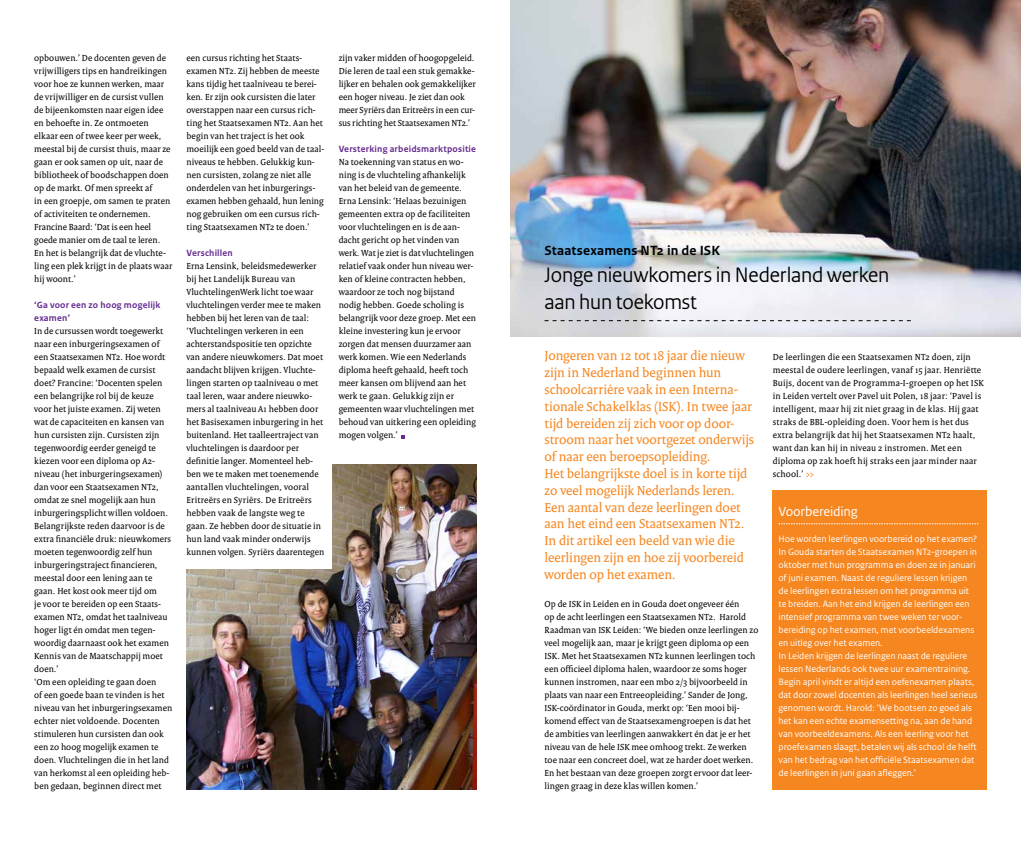
<style>
.page{position:relative;width:1021px;height:842px;background:#fff}
.page>*{position:absolute;margin:0;border:0;box-sizing:border-box;transform-origin:0 0}
.t1{font:22px/26.4px "Rijksoverheid Sans Heading";letter-spacing:-.005em;color:#000}
.t2{font:14px/16.8px "Rijksoverheid Serif";letter-spacing:-.005em;color:#f6861f}
.t3{font:700 14px "Rijksoverheid Sans Text";letter-spacing:.01em;color:#000}
.t4{font:14px "Rijksoverheid Sans Text";letter-spacing:-.015em;color:#fff}
.t5{font:9.7px/13px "Rijksoverheid Sans Text";letter-spacing:-.005em;color:#fff}
.t6{font:9.5px/13px "Rijksoverheid Serif";letter-spacing:.005em;color:#000}
.t7{font:700 9.5px/13px "Rijksoverheid Sans Text";letter-spacing:.02em;color:#662d91}
.s1{font-weight:700;color:#f6861f}
</style>
<div class="page">
<img style="left:510px;top:0;width:510px;height:337px">
<div style="left:772px;top:490px;width:214px;height:299px;background:#f6861f"></div>
<svg style="left:778px;top:523px;width:200px;height:1px"></svg>
<svg style="left:544px;top:320px;width:366px;height:1px"></svg>
<img style="left:186px;top:465px;width:290px;height:324px">
<div style="left:181px;top:0;width:150px;height:568px;background:#fff"></div>
<svg style="left:401px;top:435px;width:4px;height:3px"></svg>
<p class="t6" style="left:34px;top:52px;width:139px">opbouwen.’ De docenten geven de vrijwilligers tips en handreikingen voor hoe ze kunnen werken, maar de vrijwilliger en de cursist vullen de bijeenkomsten naar eigen idee en behoefte in. Ze ontmoeten elkaar een of twee keer per week, meestal bij de cursist thuis, maar ze gaan er ook samen op uit, naar de bibliotheek of boodschappen doen op de markt. Of men spreekt af<br>in een groepje, om samen te praten of activiteiten te ondernemen.<br>Francine Baard: ‘Dat is een heel goede manier om de taal te leren.<br>En het is belangrijk dat de vluchte&shy;ling een plek krijgt in de plaats waar hij woont.’</p>
<p class="t7" style="left:34px;top:299px;width:128px">‘Ga voor een zo hoog mogelijk examen’</p>
<p class="t6" style="left:34px;top:325px;width:139px">In de cursussen wordt toegewerkt naar een inburgeringsexamen of een Staatsexamen NT2. Hoe wordt bepaald welk examen de cursist doet? Francine: ‘Docenten spelen een belangrijke rol bij de keuze voor het juiste examen. Zij weten wat de capaciteiten en kansen van hun cursisten zijn. Cursisten zijn tegenwoordig eerder geneigd te kiezen voor een diploma op A2- niveau (het inburgeringsexamen) dan voor een Staatsexamen NT2, omdat ze snel mogelijk aan hun inburgeringsplicht willen voldoen.<br>Belangrijkste reden daarvoor is de extra financiële druk: nieuwkomers moeten tegenwoordig zelf hun inburgeringstraject financieren, meestal door een lening aan te gaan. Het kost ook meer tijd om<br>je voor te bereiden op een Staats&shy;examen NT2, omdat het taalniveau hoger ligt én omdat men tegen&shy;woordig daarnaast ook het examen<br>Kennis van de Maatschappij moet doen.’<br>‘Om een opleiding te gaan doen<br>of een goede baan te vinden is het niveau van het inburgeringsexamen echter niet voldoende. Docenten stimuleren hun cursisten dan ook een zo hoog mogelijk examen te doen. Vluchtelingen die in het land van herkomst al een opleiding heb&shy;ben gedaan, beginnen direct met</p>
<p class="t6" style="left:186px;top:52px;width:139px">een cursus richting het Staats&shy;examen NT2. Zij hebben de meeste kans tijdig het taalniveau te berei&shy;ken. Er zijn ook cursisten die later overstappen naar een cursus rich&shy;ting het Staatsexamen NT2. Aan het begin van het traject is het ook moeilijk een goed beeld van de taal&shy;niveaus te hebben. Gelukkig kun&shy;nen cursisten, zolang ze niet alle onderdelen van het inburgerings&shy;examen hebben gehaald, hun lening nog gebruiken om een cursus rich&shy;ting Staatsexamen NT2 te doen.’</p>
<p class="t7" style="left:186px;top:247px;width:48px">Verschillen</p>
<p class="t6" style="left:186px;top:259px;width:139px">Erna Lensink, beleidsmedewerker bij het Landelijk Bureau van VluchtelingenWerk licht toe waar vluchtelingen verder mee te maken hebben bij het leren van de taal: ‘Vluchtelingen verkeren in een achterstandspositie ten opzichte van andere nieuwkomers. Dat moet aandacht blijven krijgen. Vluchte&shy;lingen starten op taalniveau 0 met taal leren, waar andere nieuwko&shy;mers al taalniveau A1 hebben door het Basisexamen inburgering in het buitenland. Het taalleertraject van vluchtelingen is daardoor per definitie langer. Momenteel heb&shy;ben we te maken met toenemende aantallen vluchtelingen, vooral Eritreërs en Syriërs. De Eritreërs hebben vaak de langste weg te gaan. Ze hebben door de situatie in hun land vaak minder onderwijs kunnen volgen. Syriërs daarentegen</p>
<p class="t6" style="left:338px;top:51px;width:139px">zijn vaker midden of hoogopgeleid.<br>Die leren de taal een stuk gemakke&shy;lijker en behalen ook gemakkelijker een hoger niveau. Je ziet dan ook meer Syriërs dan Eritreërs in een cur&shy;sus richting het Staatsexamen NT2.’</p>
<p class="t7" style="left:339px;top:143px;width:139px">Versterking arbeidsmarktpositie</p>
<p class="t6" style="left:339px;top:156px;width:139px">Na toekenning van status en wo&shy;ning is de vluchteling afhankelijk van het beleid van de gemeente.<br>Erna Lensink: ‘Helaas bezuinigen gemeenten extra op de faciliteiten voor vluchtelingen en is de aan&shy;dacht gericht op het vinden van werk. Wat je ziet is dat vluchtelingen relatief vaak onder hun niveau wer&shy;ken of kleine contracten hebben, waardoor ze toch nog bijstand nodig hebben. Goede scholing is belangrijk voor deze groep. Met een kleine investering kun je ervoor zorgen dat mensen duurzamer aan werk komen. Wie een Nederlands diploma heeft gehaald, heeft toch meer kansen om blijvend aan het werk te gaan. Gelukkig zijn er gemeenten waar vluchtelingen met behoud van uitkering een opleiding mogen volgen.’</p>
<h2 class="t3" style="left:544px;top:242px;width:177px">Staatsexamens NT2 in de ISK</h2>
<h1 class="t1" style="left:544px;top:262px;width:346px">Jonge nieuwkomers in Nederland werken aan hun toekomst</h1>
<p class="t2" style="left:544px;top:347px;width:211px">Jongeren van 12 tot 18 jaar die nieuw zijn in Nederland beginnen hun schoolcarrière vaak in een Interna&shy;tionale Schakelklas (ISK). In twee jaar tijd bereiden zij zich voor op door&shy;stroom naar het voortgezet onderwijs of naar een beroepsopleiding.<br>Het belangrijkste doel is in korte tijd zo veel mogelijk Nederlands leren.<br>Een aantal van deze leerlingen doet aan het eind een Staatsexamen NT2.<br>In dit artikel een beeld van wie die leerlingen zijn en hoe zij voorbereid worden op het examen.</p>
<p class="t6" style="left:544px;top:598px;width:215px">Op de ISK in Leiden en in Gouda doet ongeveer één<br>op de acht leerlingen een Staatsexamen NT2. Harold Raadman van ISK Leiden: ‘We bieden onze leerlingen zo veel mogelijk aan, maar je krijgt geen diploma op een ISK. Met het Staatsexamen NT2 kunnen leerlingen toch een officieel diploma halen, waardoor ze soms hoger kunnen instromen, naar een mbo 2/3 bijvoorbeeld in plaats van naar een Entreeopleiding.’ Sander de Jong, ISK-coördinator in Gouda, merkt op: ‘Een mooi bij&shy;komend effect van de Staatsexamengroepen is dat het de ambities van leerlingen aanwakkert én dat je er het niveau van de hele ISK mee omhoog trekt. Ze werken toe naar een concreet doel, wat ze harder doet werken.<br>En het bestaan van deze groepen zorgt ervoor dat leer&shy;lingen graag in deze klas willen komen.’</p>
<p class="t6" style="left:772px;top:351px;width:212px">De leerlingen die een Staatsexamen NT2 doen, zijn meestal de oudere leerlingen, vanaf 15 jaar. Henriëtte Buijs, docent van de Programma-I-groepen op het ISK in Leiden vertelt over Pavel uit Polen, 18 jaar: ‘Pavel is intelligent, maar hij zit niet graag in de klas. Hij gaat straks de BBL-opleiding doen. Voor hem is het dus extra belangrijk dat hij het Staatsexamen NT2 haalt, want dan kan hij in niveau 2 instromen. Met een diploma op zak hoeft hij straks een jaar minder naar school.’ <span class="s1">&gt;&gt;</span></p>
<h2 class="t4" style="left:778px;top:504px;width:81px">Voorbereiding</h2>
<p class="t5" style="left:778px;top:533px;width:200px">Hoe worden leerlingen voorbereid op het examen?<br>In Gouda starten de Staatsexamen NT2-groepen in oktober met hun programma en doen ze in januari of juni examen. Naast de reguliere lessen krijgen de leerlingen extra lessen om het programma uit te breiden. Aan het eind krijgen de leerlingen een intensief programma van twee weken ter voor&shy;bereiding op het examen, met voorbeeldexamens en uitleg over het examen.<br>In Leiden krijgen de leerlingen naast de reguliere lessen Nederlands ook twee uur examentraining.<br>Begin april vindt er altijd een oefenexamen plaats, dat door zowel docenten als leerlingen heel serieus genomen wordt. Harold: ‘We bootsen zo goed als het kan een echte examensetting na, aan de hand van voorbeeldexamens. Als een leerling voor het proefexamen slaagt, betalen wij als school de helft van het bedrag van het officiële Staatsexamen dat de leerlingen in juni gaan afleggen.’</p>
</div>
